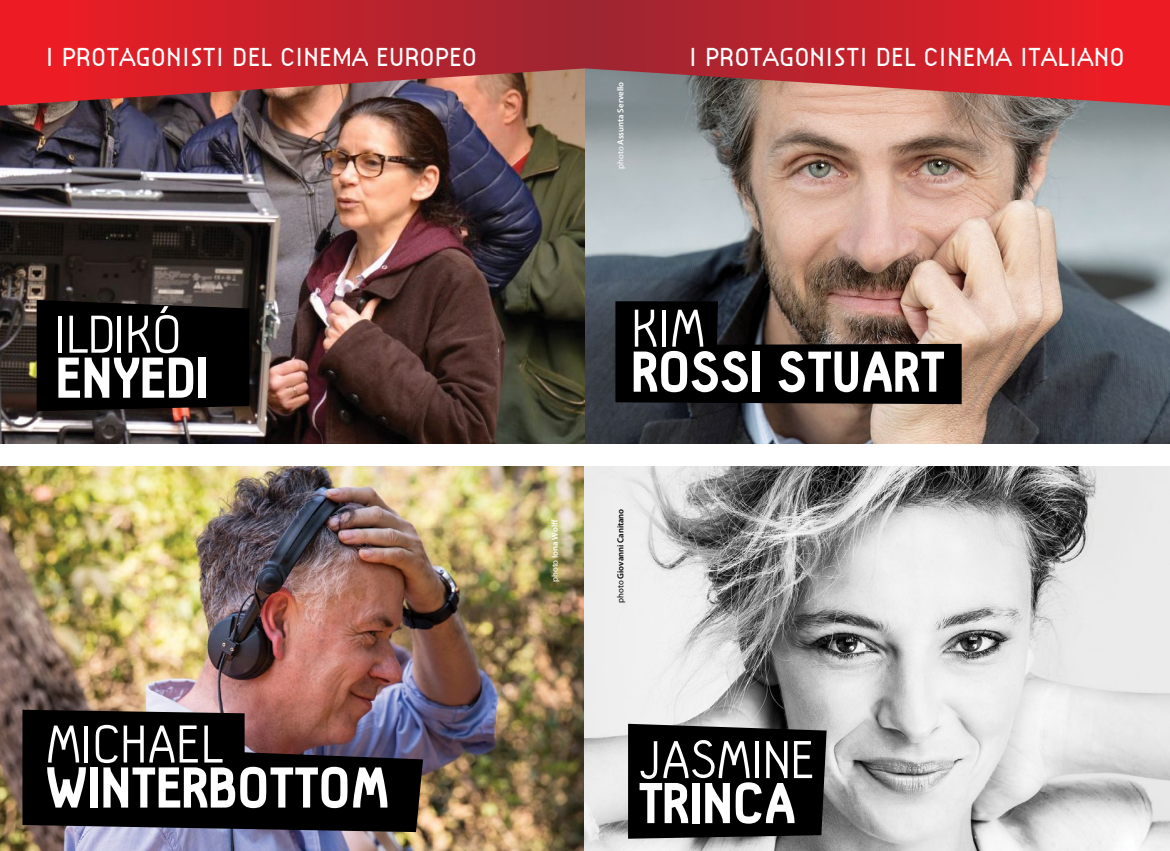
<style>
.page{position:relative;width:1170px;height:851px;background:#fff}
.page>*{position:absolute;margin:0;border:0;box-sizing:border-box;transform-origin:0 0}
.t1{font:900 56.25px "Hallosans";color:#fff}
.t2{font:56.25px "Hallo Sans";color:#fff}
.t3{font:300 27.12px "Citizen";letter-spacing:-.02em;color:#fff}
.t4{font:600 8.75px "Myriad Pro";color:#fff}
.t5{font:600 8.75px "Myriad Pro";color:#000}
.s1{font-weight:400}
</style>
<div class="page">
<img style="left:585px;top:106px;width:584px;height:337px">
<svg style="left:615px;top:301px;width:346px;height:103px;background:#261f1b"></svg>
<img style="left:0;top:466px;width:1169px;height:384px">
<svg style="left:22px;top:709px;width:401px;height:122px;background:#1b1517"></svg>
<img style="left:0;top:106px;width:585px;height:337px">
<div style="left:37px;top:300px;width:212px;height:111px;background:#000"></div>
<svg style="left:585px;top:0;width:584px;height:106px;background:#c1333a"></svg>
<svg style="left:0;top:0;width:585px;height:106px;background:#c02d33"></svg>
<div style="left:628px;top:723px;width:198px;height:115px;background:#000"></div>
<p class="t3" style="left:45px;top:41px;width:434px">I PROTAGONISTI DEL CINEMA EUROPEO</p>
<p class="t3" style="left:688px;top:41px;width:438px">I PROTAGONISTI DEL CINEMA ITALIANO</p>
<h1 class="t2" style="left:56px;top:305px;width:127px">ILDIKÓ</h1>
<h1 class="t1" style="left:56px;top:347px;width:154px">ENYEDI</h1>
<h1 class="t2" style="left:46px;top:715px;width:179px">MICHAEL</h1>
<h1 class="t1" style="left:46px;top:757px;width:345px">WINTERBOTTOM</h1>
<p class="t4" style="left:549px;top:582px;width:64px;rotate:-90deg"><span class="s1">photo</span> Iona Wolff</p>
<p class="t4" style="left:615px;top:169px;width:88px;rotate:-90deg"><span class="s1">photo</span> Assunta Servello</p>
<h1 class="t2" style="left:632px;top:299px;width:76px">KIM</h1>
<h1 class="t1" style="left:632px;top:341px;width:314px">ROSSI STUART</h1>
<p class="t5" style="left:615px;top:602px;width:96px;rotate:-90deg"><span class="s1">photo</span> Giovanni Canitano</p>
<h1 class="t2" style="left:638px;top:730px;width:179px">JASMINE</h1>
<h1 class="t1" style="left:638px;top:772px;width:160px">TRINCA</h1>
</div>
